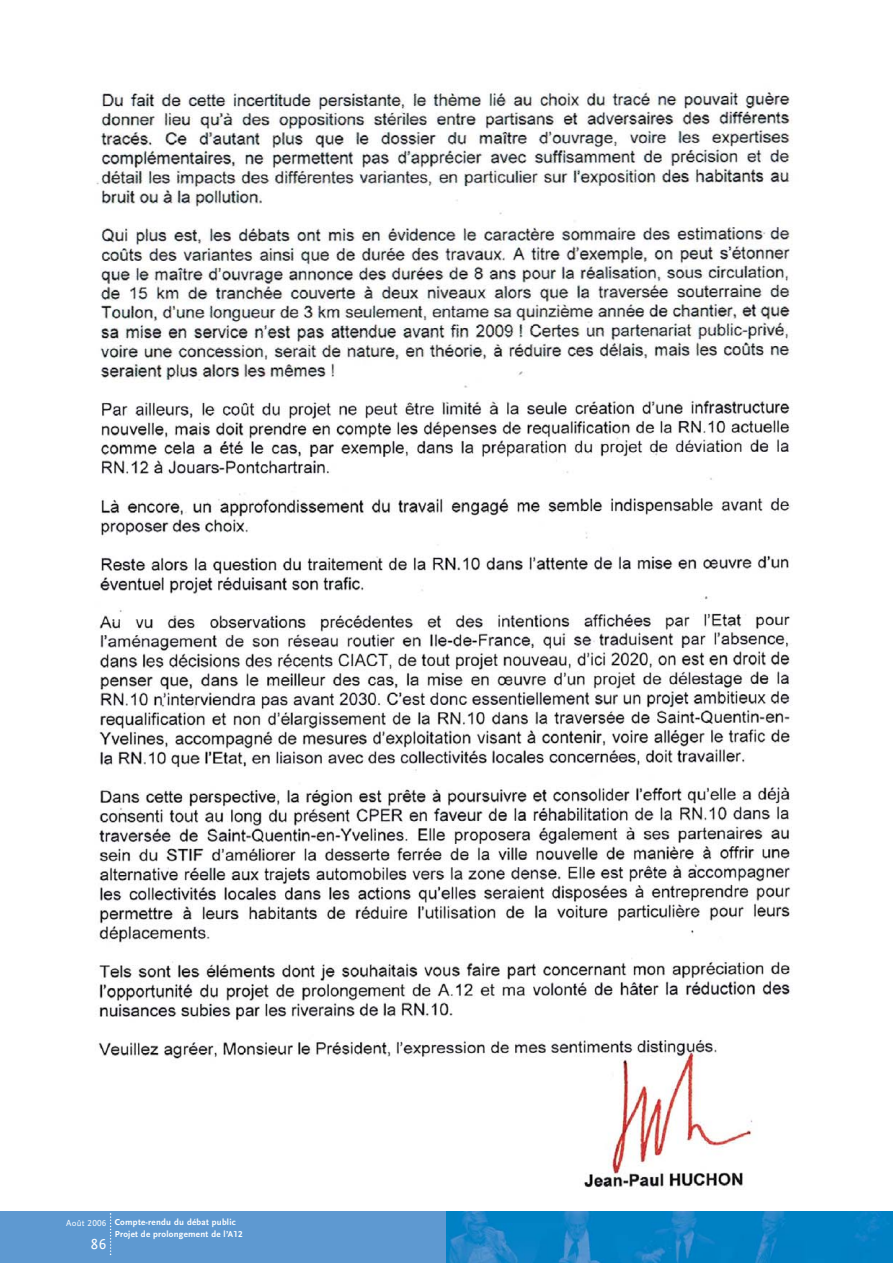
<style>
.page{position:relative;width:893px;height:1263px;background:#fff}
.page>*{position:absolute;margin:0;border:0;box-sizing:border-box;transform-origin:0 0}
.t1{font:15px "Scala Sans Caps";color:#fff}
.t2{font:700 9px/12px "Scala Sans";letter-spacing:.03em;color:#fff}
.t3{font:9px "Scala Sans";color:#fff}
.s1{font-family:"Scala Sans Caps"}
.s2{font-family:"Scala Sans Figures"}
</style>
<div class="page">
<img style="left:96px;top:89px;width:696px;height:1099px">
<div style="left:0;top:1212px;width:893px;height:51px;background:#5e99d1"></div>
<img style="left:446px;top:1212px;width:447px;height:51px">
<svg style="left:110px;top:1213px;width:1px;height:42px"></svg>
<p class="t3" style="left:66px;top:1218px;width:42px">Août <span class="s1">2006</span></p>
<h1 class="t1" style="left:91px;top:1235px;width:17px">86</h1>
<p class="t2" style="left:115px;top:1217px;width:129px">Compte-rendu du débat public<br>Projet de prolongement de l’A<span class="s2">12</span></p>
</div>
